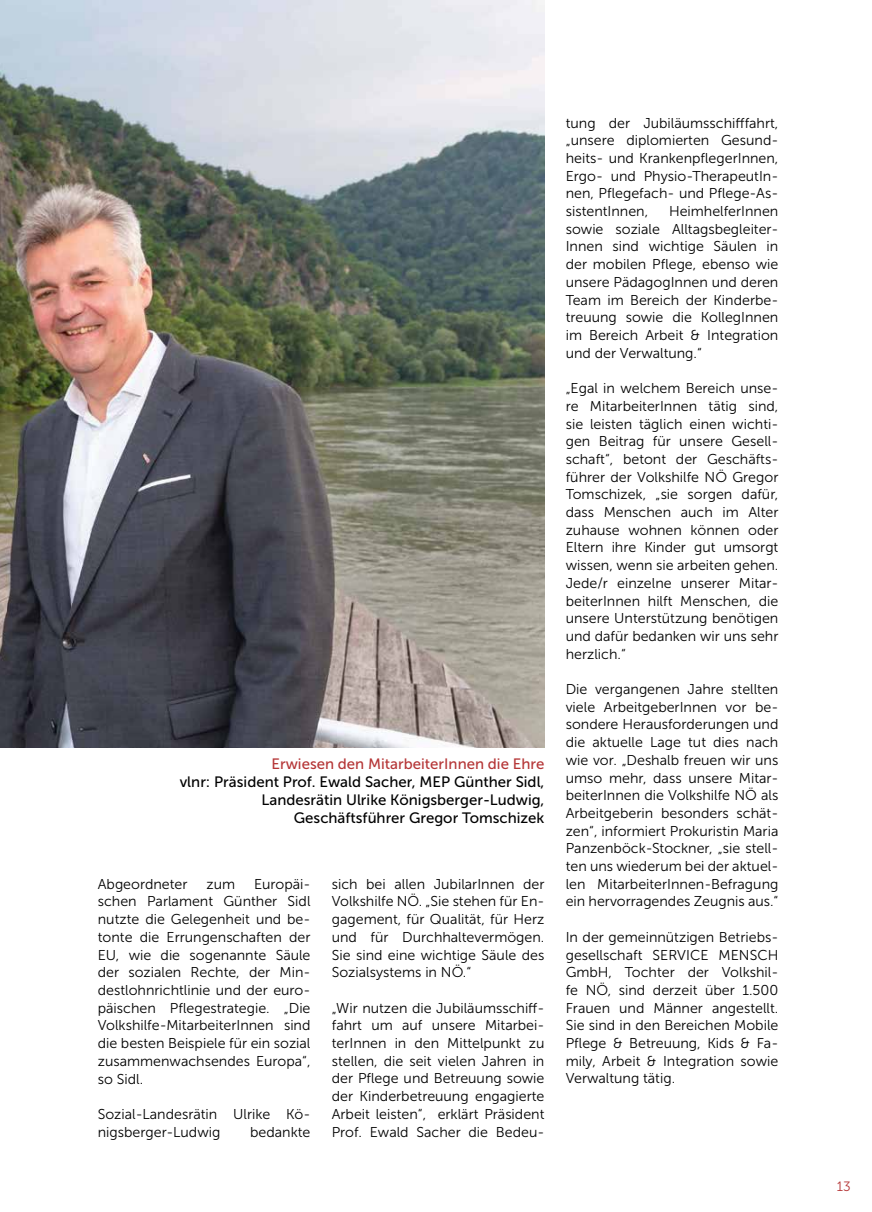
<style>
.page{position:relative;width:872px;height:1212px;background:#fff}
.page>*{position:absolute;margin:0;border:0;box-sizing:border-box;transform-origin:0 0}
.t1{font:15px/18px "Museo Sans 500";color:#000;text-align:right}
.t2{font:15px "Museo Sans 500";color:#b53637}
.t3{font:14.25px/17.7px "Museo Sans 300";color:#000;text-align:justify}
.t4{font:13.5px "Museo Sans 300";color:#b53637}
</style>
<div class="page">
<img style="left:0;top:0;width:544px;height:747px">
<p class="t2" style="left:271px;top:756px;width:274px">Erwiesen den MitarbeiterInnen die Ehre</p>
<p class="t1" style="left:180px;top:773px;width:366px">vlnr: Präsident Prof. Ewald Sacher, MEP Günther Sidl,<br>Landesrätin Ulrike Königsberger-Ludwig,<br>Geschäftsführer Gregor Tomschizek</p>
<p class="t3" style="left:98px;top:875px;width:214px;text-indent:156px">Europäi&shy;schen Parlament Günther Sidl nutzte die Gelegenheit und be&shy;tonte die Errungenschaften der EU, wie die sogenannte Säule der sozialen Rechte, der Min&shy;destlohnrichtlinie und der euro&shy;päischen Pflegestrategie. „Die Volkshilfe-MitarbeiterInnen sind die besten Beispiele für ein sozial zusammenwachsendes Europa“, so Sidl.</p>
<p class="t3" style="left:98px;top:1105px;width:214px">Sozial-Landesrätin Ulrike Kö&shy;nigsberger-Ludwig</p>
<p class="t3" style="left:98px;top:875px;width:91px">Abgeordneter</p>
<p class="t3" style="left:206px;top:875px;width:30px">zum</p>
<p class="t3" style="left:250px;top:1123px;width:62px">bedankte</p>
<p class="t3" style="left:332px;top:875px;width:214px">sich bei allen JubilarInnen der Volkshilfe NÖ. „Sie stehen für En&shy;gagement, für Qualität, für Herz und für Durchhaltevermögen.<br>Sie sind eine wichtige Säule des Sozialsystems in NÖ.“</p>
<p class="t3" style="left:332px;top:999px;width:214px">„Wir nutzen die Jubiläumsschiff&shy;fahrt um auf unsere Mitarbei&shy;terInnen in den Mittelpunkt zu stellen, die seit vielen Jahren in der Pflege und Betreuung sowie der Kinderbetreuung engagierte Arbeit leisten“, erklärt Präsident Prof. Ewald Sacher die Bedeu-</p>
<p class="t3" style="left:566px;top:114px;width:214px">tung der Jubiläumsschifffahrt, „unsere diplomierten Gesund&shy;heits- und KrankenpflegerInnen, Ergo- und Physio-TherapeutIn&shy;nen, Pflegefach- und Pflege-As&shy;sistentInnen,</p>
<p class="t3" style="left:566px;top:202px;width:214px;text-indent:103px">HeimhelferInnen sowie soziale Alltagsbegleiter-Innen sind wichtige Säulen in der mobilen Pflege, ebenso wie unsere PädagogInnen und deren Team im Bereich der Kinderbe&shy;treuung sowie die KollegInnen im Bereich Arbeit &amp; Integration und der Verwaltung.“</p>
<p class="t3" style="left:566px;top:379px;width:214px">„Egal in welchem Bereich unse&shy;re MitarbeiterInnen tätig sind, sie leisten täglich einen wichti&shy;gen Beitrag für unsere Gesell&shy;schaft“, betont der Geschäfts&shy;führer der Volkshilfe NÖ Gregor Tomschizek, „sie sorgen dafür, dass Menschen auch im Alter zuhause wohnen können oder Eltern ihre Kinder gut umsorgt wissen, wenn sie arbeiten gehen.<br>Jede/r einzelne unserer Mitar&shy;beiterInnen hilft Menschen, die unsere Unterstützung benötigen und dafür bedanken wir uns sehr herzlich.“</p>
<p class="t3" style="left:566px;top:680px;width:214px">Die vergangenen Jahre stellten viele ArbeitgeberInnen vor be&shy;sondere Herausforderungen und die aktuelle Lage tut dies nach wie vor. „Deshalb freuen wir uns umso mehr, dass unsere Mitar&shy;beiterInnen die Volkshilfe NÖ als Arbeitgeberin besonders schät&shy;zen“, informiert Prokuristin Maria Panzenböck-Stockner, „sie stell&shy;ten uns wiederum bei der aktuel&shy;len MitarbeiterInnen-Befragung ein hervorragendes Zeugnis aus.“</p>
<p class="t3" style="left:566px;top:928px;width:214px">In der gemeinnützigen Betriebs&shy;gesellschaft SERVICE MENSCH GmbH, Tochter der Volkshil&shy;fe NÖ, sind derzeit über 1.500<br>Frauen und Männer angestellt.<br>Sie sind in den Bereichen Mobile Pflege &amp; Betreuung, Kids &amp; Fa&shy;mily, Arbeit &amp; Integration sowie Verwaltung tätig.</p>
<p class="t4" style="left:837px;top:1179px;width:15px">13</p>
</div>
